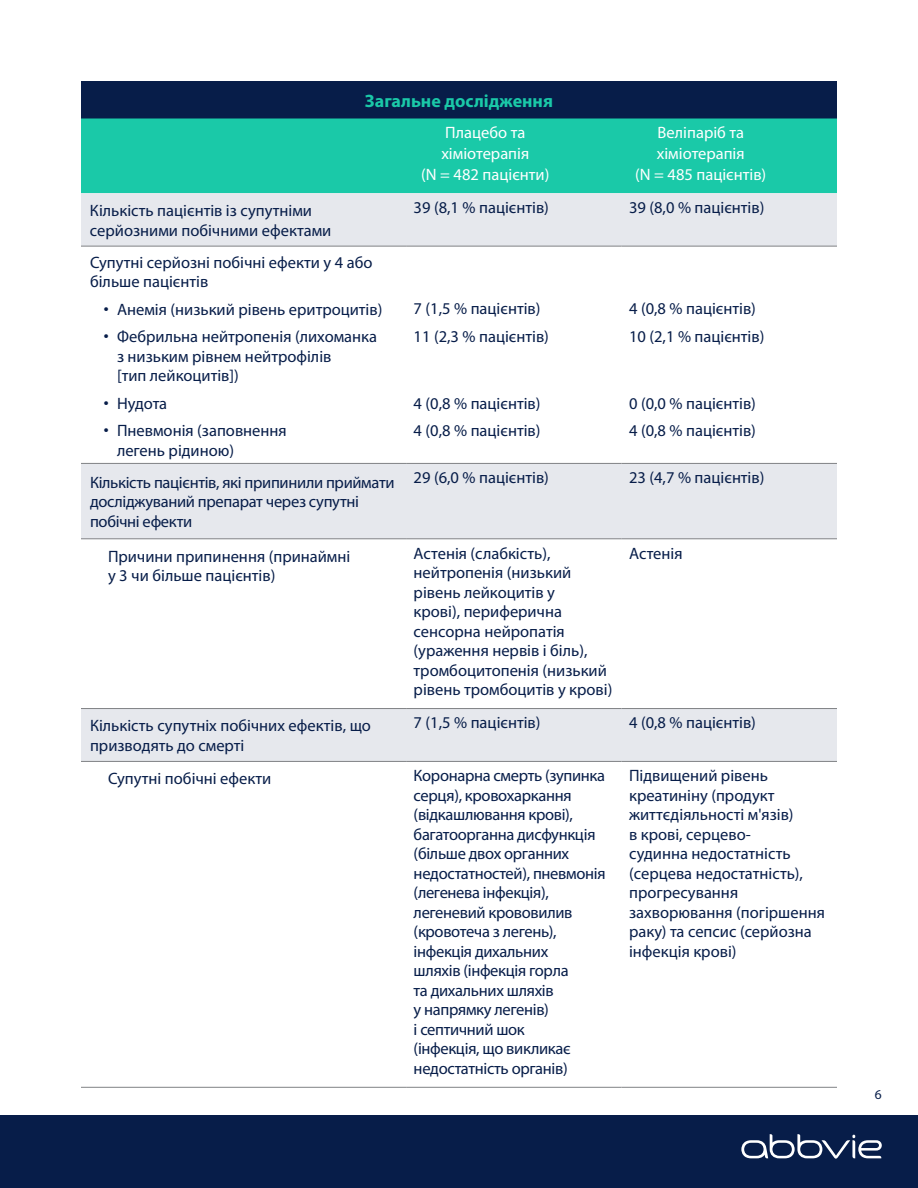
<style>
.page{position:relative;width:918px;height:1188px;background:#fff}
.page>*{position:absolute;margin:0;border:0;box-sizing:border-box;transform-origin:0 0}
.t1{font:700 18px "Myriad Pro";color:#1ac9a8}
.t2{font:16.5px/19.5px "Myriad Pro";color:#071d49}
.t3{font:16.5px/19.5px "Myriad Pro";letter-spacing:-.02em;color:#071d49}
.t4{font:16.5px/21px "Myriad Pro";color:#fff;text-align:center}
.t5{font:13.5px "Myriad Pro";color:#071d49}
.s1{font-family:"Neue Haas Unica Pro"}
</style>
<div class="page">
<div style="left:0;top:1115px;width:918px;height:73px;background:#071d49"></div>
<div style="left:81px;top:81px;width:756px;height:37px;background:#071d49"></div>
<div style="left:81px;top:118px;width:756px;height:75px;background:#1ac9a8"></div>
<svg style="left:81px;top:193px;width:756px;height:568px"></svg>
<hr style="left:81px;top:246px;width:325px;height:1px;background:#808285">
<hr style="left:406px;top:246px;width:216px;height:1px;background:#808285">
<hr style="left:622px;top:246px;width:215px;height:1px;background:#808285">
<hr style="left:81px;top:463px;width:325px;height:1px;background:#808285">
<hr style="left:406px;top:463px;width:216px;height:1px;background:#808285">
<hr style="left:622px;top:463px;width:215px;height:1px;background:#808285">
<hr style="left:81px;top:538px;width:325px;height:1px;background:#808285">
<hr style="left:406px;top:538px;width:216px;height:1px;background:#808285">
<hr style="left:622px;top:538px;width:215px;height:1px;background:#808285">
<hr style="left:81px;top:708px;width:325px;height:1px;background:#808285">
<hr style="left:406px;top:708px;width:216px;height:1px;background:#808285">
<hr style="left:622px;top:708px;width:215px;height:1px;background:#808285">
<hr style="left:81px;top:761px;width:325px;height:1px;background:#808285">
<hr style="left:406px;top:761px;width:216px;height:1px;background:#808285">
<hr style="left:622px;top:761px;width:215px;height:1px;background:#808285">
<hr style="left:81px;top:1087px;width:325px;height:1px;background:#808285">
<hr style="left:406px;top:1087px;width:216px;height:1px;background:#808285">
<hr style="left:622px;top:1087px;width:215px;height:1px;background:#808285">
<svg style="left:741px;top:1134px;width:141px;height:25px"></svg>
<p class="t1" style="left:365px;top:89px;width:190px">Загальне дослідження</p>
<p class="t4" style="left:421px;top:122px;width:130px">Плацебо та хіміотерапія<br>(N = 482 пацієнти)</p>
<p class="t4" style="left:635px;top:122px;width:133px">Веліпаріб та хіміотерапія<br>(N = 485 пацієнтів)</p>
<p class="t2" style="left:90px;top:201px;width:243px">Кількість пацієнтів із супутніми серйозними побічними ефектами</p>
<p class="t2" style="left:414px;top:198px;width:137px">39 (8,1 % пацієнтів)</p>
<p class="t2" style="left:629px;top:198px;width:137px">39 (8,0 % пацієнтів)</p>
<p class="t2" style="left:90px;top:252px;width:284px">Супутні серйозні побічні ефекти у 4 або більше пацієнтів</p>
<p class="t2" style="left:104px;top:299px;width:280px"><span class="s1">•</span> Анемія (низький рівень еритроцитів)</p>
<p class="t2" style="left:414px;top:299px;width:128px">7 (1,5 % пацієнтів)</p>
<p class="t2" style="left:629px;top:299px;width:128px">4 (0,8 % пацієнтів)</p>
<p class="t2" style="left:117px;top:327px;width:262px;text-indent:-13px"><span class="s1">•</span> Фебрильна нейтропенія (лихоманка з низьким рівнем нейтрофілів<br>[тип лейкоцитів])</p>
<p class="t2" style="left:414px;top:326px;width:137px">11 (2,3 % пацієнтів)</p>
<p class="t2" style="left:629px;top:326px;width:137px">10 (2,1 % пацієнтів)</p>
<p class="t2" style="left:104px;top:393px;width:65px"><span class="s1">•</span> Нудота</p>
<p class="t2" style="left:414px;top:393px;width:128px">4 (0,8 % пацієнтів)</p>
<p class="t2" style="left:629px;top:393px;width:128px">0 (0,0 % пацієнтів)</p>
<p class="t2" style="left:117px;top:421px;width:171px;text-indent:-13px"><span class="s1">•</span> Пневмонія (заповнення легень рідиною)</p>
<p class="t2" style="left:414px;top:421px;width:128px">4 (0,8 % пацієнтів)</p>
<p class="t2" style="left:629px;top:421px;width:128px">4 (0,8 % пацієнтів)</p>
<p class="t3" style="left:90px;top:472px;width:306px">Кількість пацієнтів, які припинили приймати досліджуваний препарат через супутні побічні ефекти</p>
<p class="t2" style="left:414px;top:468px;width:137px">29 (6,0 % пацієнтів)</p>
<p class="t2" style="left:629px;top:468px;width:137px">23 (4,7 % пацієнтів)</p>
<p class="t2" style="left:108px;top:546px;width:244px">Причини припинення (принаймні у 3 чи більше пацієнтів)</p>
<p class="t2" style="left:414px;top:543px;width:200px">Астенія (слабкість), нейтропенія (низький рівень лейкоцитів у<br>крові), периферична сенсорна нейропатія (ураження нервів і біль), тромбоцитопенія (низький рівень тромбоцитів у крові)</p>
<p class="t2" style="left:629px;top:543px;width:55px">Астенія</p>
<p class="t2" style="left:90px;top:716px;width:282px">Кількість супутніх побічних ефектів, що призводять до смерті</p>
<p class="t2" style="left:414px;top:713px;width:128px">7 (1,5 % пацієнтів)</p>
<p class="t2" style="left:629px;top:713px;width:128px">4 (0,8 % пацієнтів)</p>
<p class="t2" style="left:108px;top:769px;width:165px">Супутні побічні ефекти</p>
<p class="t3" style="left:414px;top:766px;width:193px">Коронарна смерть (зупинка серця), кровохаркання (відкашлювання крові), багатоорганна дисфункція (більше двох органних недостатностей), пневмонія (легенева інфекція), легеневий крововилив (кровотеча з легень), інфекція дихальних<br>шляхів (інфекція горла<br>та дихальних шляхів<br>у напрямку легенів)<br>і септичний шок<br>(інфекція, що викликає недостатність органів)</p>
<p class="t2" style="left:629px;top:766px;width:197px">Підвищений рівень креатиніну (продукт життєдіяльності м'язів)<br>в крові, серцево-<br>судинна недостатність (серцева недостатність), прогресування захворювання (погіршення раку) та сепсис (серйозна інфекція крові)</p>
<p class="t5" style="left:875px;top:1086px;width:8px">6</p>
</div>
